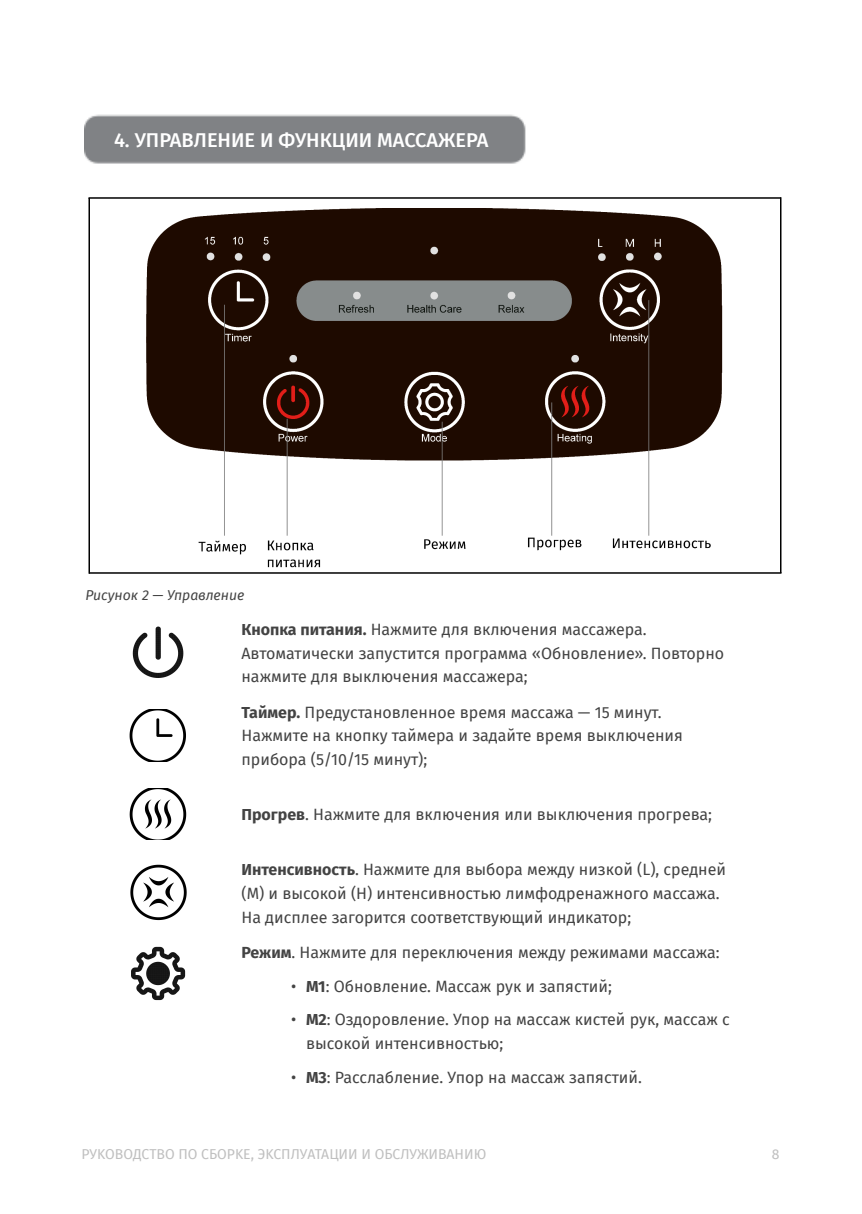
<style>
.page{position:relative;width:862px;height:1214px;background:#fff}
.page>*{position:absolute;margin:0;border:0;box-sizing:border-box;transform-origin:0 0}
.t1{font:500 20px "Fira Sans";color:#fff}
.t2{font:16px/23.6px "Fira Sans";color:#434343}
.t3{font:14px "Fira Sans";color:#bfbfbf}
.t4{font:italic 14px "Fira Sans";color:#434343}
.s1{font-weight:700}
</style>
<div class="page">
<img style="left:84px;top:114px;width:442px;height:50px">
<img style="left:146px;top:208px;width:577px;height:360px">
<hr style="left:88px;top:197px;width:693px;height:2px;background:#000">
<hr style="left:780px;top:197px;width:2px;height:376px;background:#000">
<hr style="left:89px;top:572px;width:693px;height:2px;background:#000">
<hr style="left:88px;top:198px;width:2px;height:376px;background:#000">
<img style="left:132px;top:626px;width:52px;height:52px">
<img style="left:130px;top:709px;width:56px;height:53px">
<img style="left:130px;top:789px;width:57px;height:51px">
<img style="left:130px;top:864px;width:57px;height:57px">
<img style="left:131px;top:946px;width:55px;height:54px">
<p class="t1" style="left:114px;top:128px;width:376px">4. УПРАВЛЕНИЕ И ФУНКЦИИ МАССАЖЕРА</p>
<p class="t4" style="left:86px;top:587px;width:160px">Рисунок 2 — Управление</p>
<p class="t2" style="left:242px;top:618px;width:484px"><span class="s1">Кнопка питания.</span> Нажмите для включения массажера.<br>Автоматически запустится программа «Обновление». Повторно нажмите для выключения массажера;</p>
<p class="t2" style="left:242px;top:701px;width:443px"><span class="s1">Таймер.</span> Предустановленное время массажа — 15 минут.<br>Нажмите на кнопку таймера и задайте время выключения прибора (5/10/15 минут);</p>
<p class="t2" style="left:242px;top:803px;width:472px"><span class="s1">Прогрев</span>. Нажмите для включения или выключения прогрева;</p>
<p class="t2" style="left:242px;top:858px;width:486px"><span class="s1">Интенсивность</span>. Нажмите для выбора между низкой (L), средней (M) и высокой (H) интенсивностью лимфодренажного массажа.<br>На дисплее загорится соответствующий индикатор;</p>
<p class="t2" style="left:242px;top:941px;width:480px"><span class="s1">Режим</span>. Нажмите для переключения между режимами массажа:</p>
<p class="t2" style="left:291px;top:975px;width:323px">• <span class="s1">М1</span>: Обновление. Массаж рук и запястий;</p>
<p class="t2" style="left:306px;top:1008px;width:425px;text-indent:-15px">• <span class="s1">М2</span>: Оздоровление. Упор на массаж кистей рук, массаж с высокой интенсивностью;</p>
<p class="t2" style="left:291px;top:1065px;width:352px">• <span class="s1">М3</span>: Расслабление. Упор на массаж запястий.</p>
<p class="t3" style="left:82px;top:1145px;width:406px">PУKOBOДCTBO ПO CБOPKE, ЭKCПЛУATAЦИИ И OБCЛУЖИBAHИЮ</p>
<p class="t3" style="left:772px;top:1145px;width:9px">8</p>
</div>
